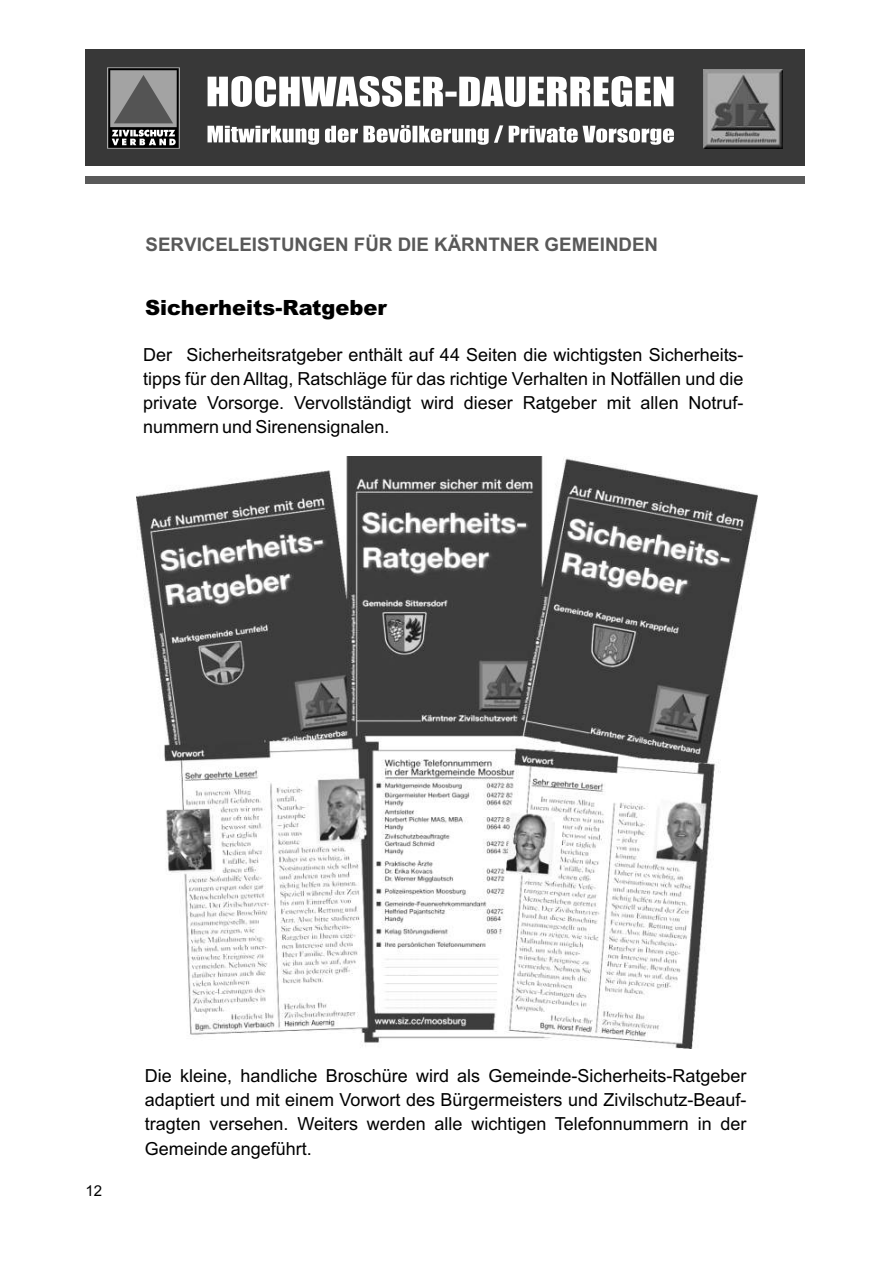
<style>
.page{position:relative;width:894px;height:1263px;background:#fff}
.page>*{position:absolute;margin:0;border:0;box-sizing:border-box;transform-origin:0 0}
.t1{font:900 21px "Arial";color:#000}
.t2{font:700 18.75px "Arial";color:#595959}
.t3{font:18px/24.2px "Arial";color:#000;text-align:justify}
.t4{font:15px "Arial";color:#000}
</style>
<div class="page">
<div style="left:85px;top:49px;width:720px;height:117px;background:#383838"></div>
<svg style="left:107px;top:67px;width:73px;height:82px"></svg>
<div style="left:108px;top:68px;width:71px;height:80px;background:linear-gradient(to right,#000,#000)"></div>
<div style="left:110px;top:70px;width:67px;height:57px;background:#a3a3a3"></div>
<svg style="left:112px;top:130px;width:64px;height:15px"></svg>
<svg style="left:114px;top:75px;width:59px;height:48px"></svg>
<img style="left:704px;top:69px;width:79px;height:79px">
<div style="left:85px;top:176px;width:720px;height:8px;background:#595959"></div>
<svg style="left:208px;top:125px;width:466px;height:20px"></svg>
<svg style="left:208px;top:76px;width:465px;height:31px"></svg>
<img style="left:137px;top:456px;width:620px;height:593px">
<p class="t2" style="left:146px;top:237px;width:514px">SERVICELEISTUNGEN FÜR DIE KÄRNTNER GEMEINDEN</p>
<p class="t1" style="left:145px;top:300px;width:243px">Sicherheits-Ratgeber</p>
<p class="t3" style="left:143px;top:344px;width:602px">Der Sicherheitsratgeber enthält auf 44 Seiten die wichtigsten Sicherheits&shy;tipps für den Alltag, Ratschläge für das richtige Verhalten in Notfällen und die private Vorsorge. Vervollständigt wird dieser Ratgeber mit allen Notruf&shy;nummern und Sirenensignalen.</p>
<p class="t4" style="left:86px;top:1185px;width:18px">12</p>
<p class="t3" style="left:145px;top:1065px;width:603px">Die kleine, handliche Broschüre wird als Gemeinde-Sicherheits-Ratgeber adaptiert und mit einem Vorwort des Bürgermeisters und Zivilschutz-Beauf&shy;tragten versehen. Weiters werden alle wichtigen Telefonnummern in der Gemeinde angeführt.</p>
</div>
